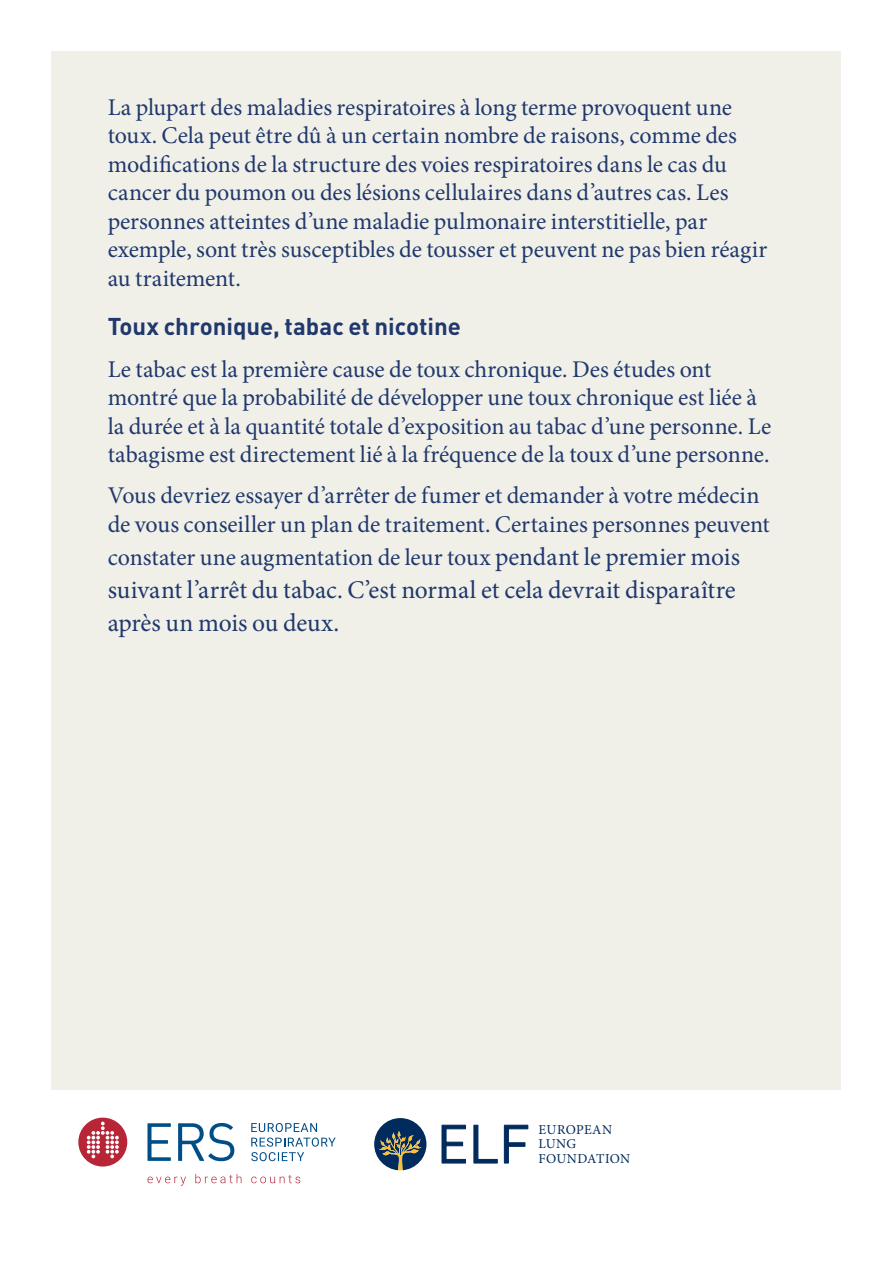
<style>
.page{position:relative;width:893px;height:1263px;background:#fff}
.page>*{position:absolute;margin:0;border:0;box-sizing:border-box;transform-origin:0 0}
.t1{font:25.5px/33px "Minion Pro";color:#20386d}
.t2{font:24px/28.5px "Minion Pro";letter-spacing:-.005em;color:#20386d}
.t3{font:700 24px "DIN Pro";color:#20386d}
.t4{font:13.5px/14.7px "Minion Pro";letter-spacing:.025em;color:#002b5c}
.s1{font-size:25.5px}
</style>
<div class="page">
<div style="left:52px;top:52px;width:789px;height:1038px;background:#f0f0e8"></div>
<div style="left:78px;top:1117px;width:49px;height:49px;background:#b82537;border-radius:24px"></div>
<svg style="left:87px;top:1121px;width:32px;height:37px"></svg>
<svg style="left:147px;top:1123px;width:24px;height:38px"></svg>
<svg style="left:178px;top:1123px;width:56px;height:38px"></svg>
<svg style="left:147px;top:1176px;width:39px;height:10px"></svg>
<svg style="left:195px;top:1174px;width:46px;height:9px"></svg>
<svg style="left:251px;top:1175px;width:49px;height:8px"></svg>
<svg style="left:251px;top:1123px;width:85px;height:39px"></svg>
<svg style="left:441px;top:1124px;width:25px;height:40px"></svg>
<svg style="left:473px;top:1124px;width:25px;height:40px"></svg>
<svg style="left:504px;top:1124px;width:24px;height:40px"></svg>
<svg style="left:374px;top:1118px;width:52px;height:52px"></svg>
<p class="t2" style="left:108px;top:93px;width:661px">La plupart des maladies respiratoires à long terme provoquent une toux. Cela peut être dû à un certain nombre de raisons, comme des modifications de la structure des voies respiratoires dans le cas du cancer du poumon ou des lésions cellulaires dans d’autres cas. Les personnes atteintes d’une maladie pulmonaire interstitielle, par exemple, sont très susceptibles de tousser et peuvent ne pas bien réagir au traitement.</p>
<p class="t3" style="left:108px;top:307px;width:355px">Toux chronique, tabac et nicotine</p>
<p class="t2" style="left:108px;top:355px;width:665px">Le tabac est la première cause de toux chronique. Des études ont montré que la probabilité de développer une toux chronique est liée à la durée et à la quantité totale d’exposition au tabac d’une personne. Le tabagisme est directement lié à la fréquence de la toux d’une personne.</p>
<p class="t2" style="left:108px;top:481px;width:664px">Vous devriez essayer d’arrêter de fumer et demander à votre médecin de vous conseiller un plan de traitement. Certaines personnes peuvent</p>
<p class="t2" style="left:108px;top:543px;width:634px">constater une augmentation de leur toux <span class="s1">pendant le premier mois</span></p>
<p class="t1" style="left:108px;top:573px;width:629px">suivant l’arrêt du tabac. C’est normal et cela devrait disparaître après un mois ou deux.</p>
<p class="t4" style="left:538px;top:1122px;width:93px">EUROPEAN<br>LUNG<br>FOUNDATION</p>
</div>
